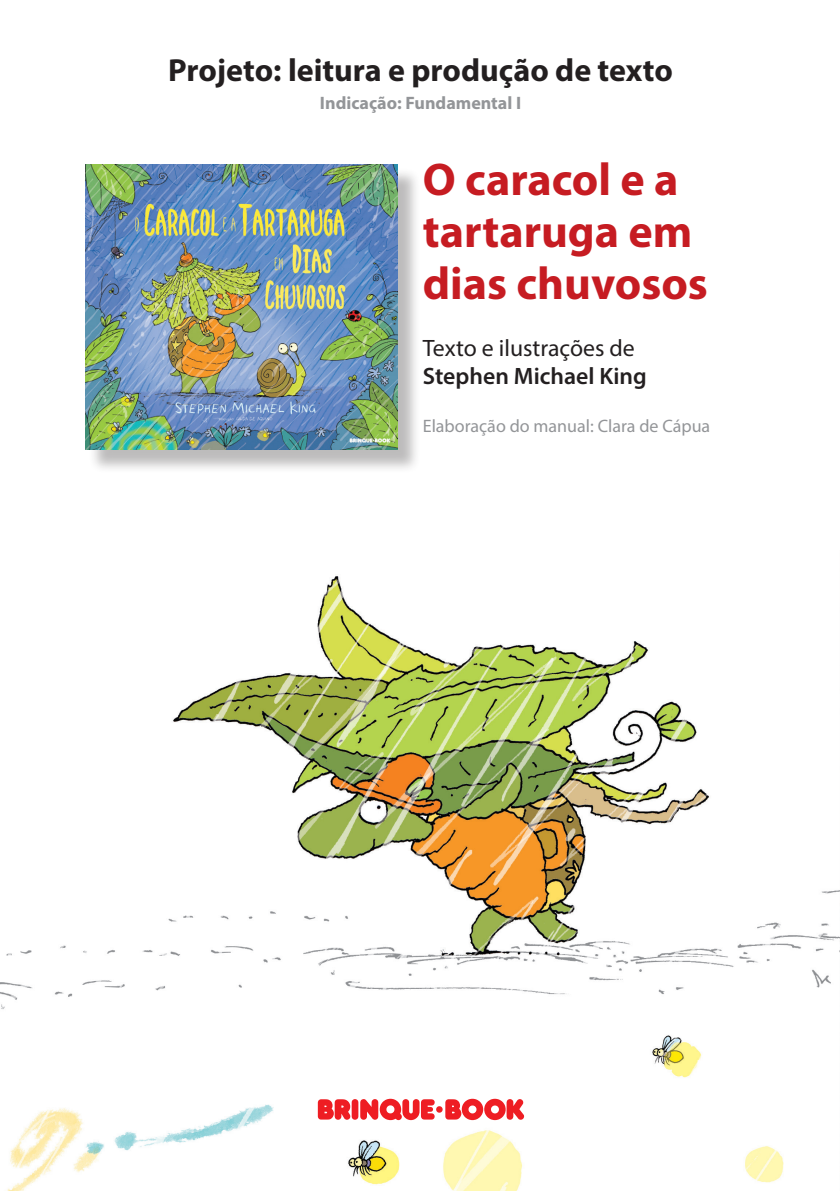
<style>
.page{position:relative;width:840px;height:1191px;background:#fff}
.page>*{position:absolute;margin:0;border:0;box-sizing:border-box;transform-origin:0 0}
.t1{font:700 46px/52px "Myriad Pro";color:#c61c22}
.Texto_paginas{font:700 32px "Myriad Pro";color:#231f20}
.t2{font:23.8px/28.6px "Myriad Pro";color:#231f20}
.t3{font:18px "Myriad Pro";color:#939598}
.t4{font:700 18px "Myriad Pro";color:#939598}
.s1{font-weight:600}
</style>
<div class="page">
<img style="left:0;top:576px;width:839px;height:615px">
<svg style="left:318px;top:1098px;width:206px;height:22px"></svg>
<div style="left:89px;top:168px;width:332px;height:305px;background:#231f20;opacity:.3"></div>
<img style="left:85px;top:165px;width:312px;height:285px">
<p class="Texto_paginas" style="left:168px;top:49px;width:506px">Projeto: leitura e produção de texto</p>
<p class="t4" style="left:320px;top:91px;width:202px">Indicação: Fundamental I</p>
<p class="t1" style="left:422px;top:152px;width:286px">O caracol e a tartaruga em dias chuvosos</p>
<p class="t2" style="left:422px;top:333px;width:225px">Texto e ilustrações de<br><span class="s1">Stephen Michael King</span></p>
<p class="t3" style="left:422px;top:415px;width:289px">Elaboração do manual: Clara de Cápua</p>
</div>
